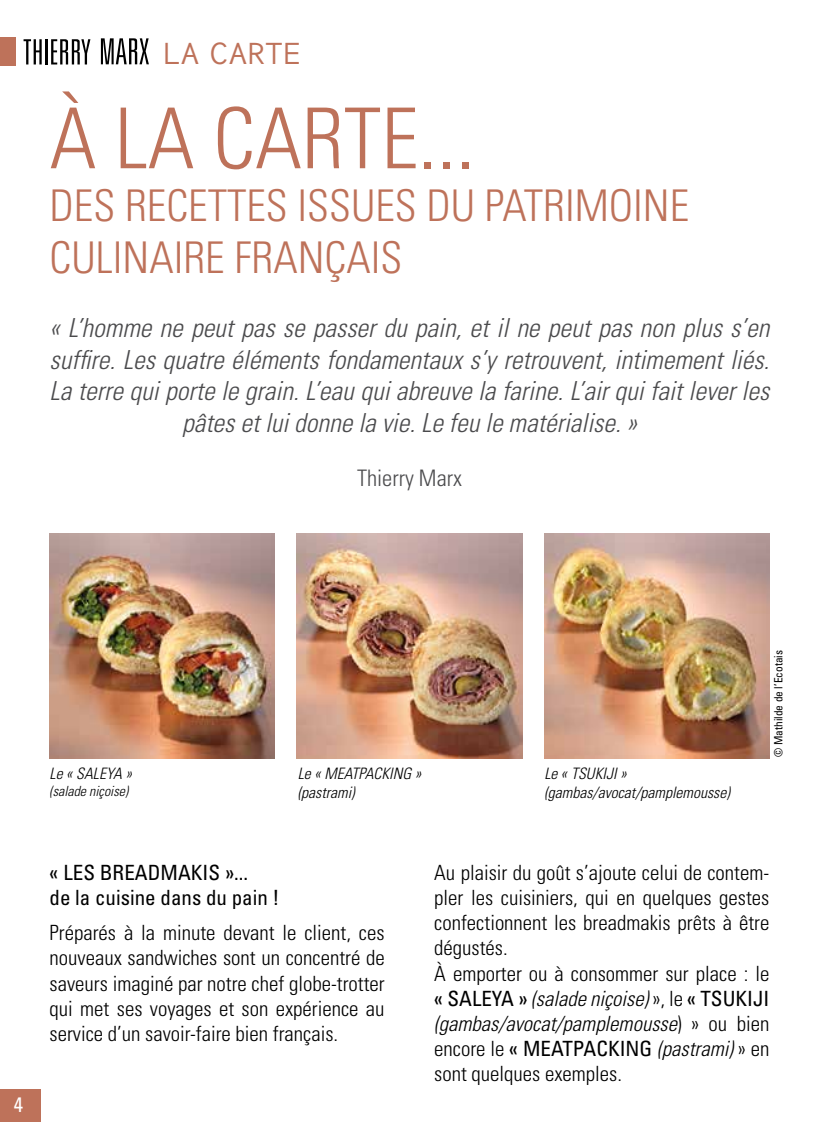
<style>
.page{position:relative;width:819px;height:1141px;background:#fff}
.page>*{position:absolute;margin:0;border:0;box-sizing:border-box;transform-origin:0 0}
.t1{font:300 condensed 84px "Univers";color:#be725a}
.t2{font:300 condensed 43.75px/52.5px "Univers";color:#be725a}
.t3{font:29.75px "Tuffy";letter-spacing:.025em;color:#be725a}
.t4{font:italic 300 condensed 26.25px/31.5px "Univers";color:#4b4b4d;text-align:center}
.t5{font:300 condensed 22.75px "Univers";color:#4b4b4d}
.t6{font:300 condensed 21px/25.2px "Univers";color:#000;text-align:justify}
.t7{font:condensed 21px/25.2px "Univers";color:#000}
.t8{font:condensed 21px "Univers";color:#fff}
.t9{font:italic 300 condensed 15.75px/18.9px "Univers";color:#000}
.t10{font:italic 300 condensed 14px "Univers";color:#000}
.t11{font:condensed 11.38px "Univers";color:#000}
.s1{font-weight:400}
.s2{font-style:italic}
</style>
<div class="page">
<img style="left:50px;top:533px;width:225px;height:225px">
<img style="left:297px;top:533px;width:225px;height:225px">
<img style="left:544px;top:533px;width:225px;height:225px">
<div style="left:0;top:37px;width:15px;height:28px;background:#be725a"></div>
<svg style="left:24px;top:39px;width:18px;height:25px"></svg>
<hr style="left:45px;top:39px;width:3px;height:25px;background:#000">
<svg style="left:51px;top:39px;width:39px;height:25px"></svg>
<svg style="left:101px;top:38px;width:48px;height:26px"></svg>
<div style="left:0;top:1089px;width:40px;height:33px;background:#be725a"></div>
<h3 class="t3" style="left:164px;top:35px;width:138px">LA CARTE</h3>
<h1 class="t1" style="left:50px;top:88px;width:426px">À LA CARTE...</h1>
<h2 class="t2" style="left:50px;top:179px;width:641px">DES RECETTES ISSUES DU PATRIMOINE<br>CULINAIRE FRANÇAIS</h2>
<p class="t4" style="left:50px;top:312px;width:721px">« L’homme ne peut pas se passer du pain, et il ne peut pas non plus s’en suffire. Les quatre éléments fondamentaux s’y retrouvent, intimement liés.<br>La terre qui porte le grain. L’eau qui abreuve la farine. L’air qui fait lever les pâtes et lui donne la vie. Le feu le matérialise. »</p>
<p class="t5" style="left:357px;top:464px;width:106px">Thierry Marx</p>
<p class="t8" style="left:14px;top:1091px;width:11px">4</p>
<p class="t9" style="left:50px;top:764px;width:84px">Le « SALEYA »</p>
<p class="t10" style="left:50px;top:782px;width:80px">(salade niçoise)</p>
<p class="t9" style="left:298px;top:764px;width:125px">Le « MEATPACKING » (pastrami)</p>
<p class="t9" style="left:544px;top:764px;width:187px">Le « TSUKIJI » (gambas/avocat/pamplemousse)</p>
<p class="t11" style="left:771px;top:757px;width:109px;rotate:-90deg">© Mathilde de l’Ecotais</p>
<p class="t7" style="left:50px;top:860px;width:231px">« LES BREADMAKIS »...<br>de la cuisine dans du pain !</p>
<p class="t6" style="left:50px;top:920px;width:336px">Préparés à la minute devant le client, ces nouveaux sandwiches sont un concentré de saveurs imaginé par notre chef globe-trotter qui met ses voyages et son expérience au service d’un savoir-faire bien français.</p>
<p class="t6" style="left:434px;top:860px;width:336px;text-align:left">Au plaisir du goût s’ajoute celui de contem&shy;pler les cuisiniers, qui en quelques gestes confectionnent les breadmakis prêts à être dégustés.<br>À emporter ou à consommer sur place : le <span class="s1">« SALEYA »</span> <span class="s2">(salade niçoise)</span> », le <span class="s1">« TSUKIJI </span><span class="s2">(gambas/avocat/pamplemousse</span>) » ou bien encore le <span class="s1">« MEATPACKING</span> <span class="s2">(pastrami)</span> » en sont quelques exemples.</p>
</div>
